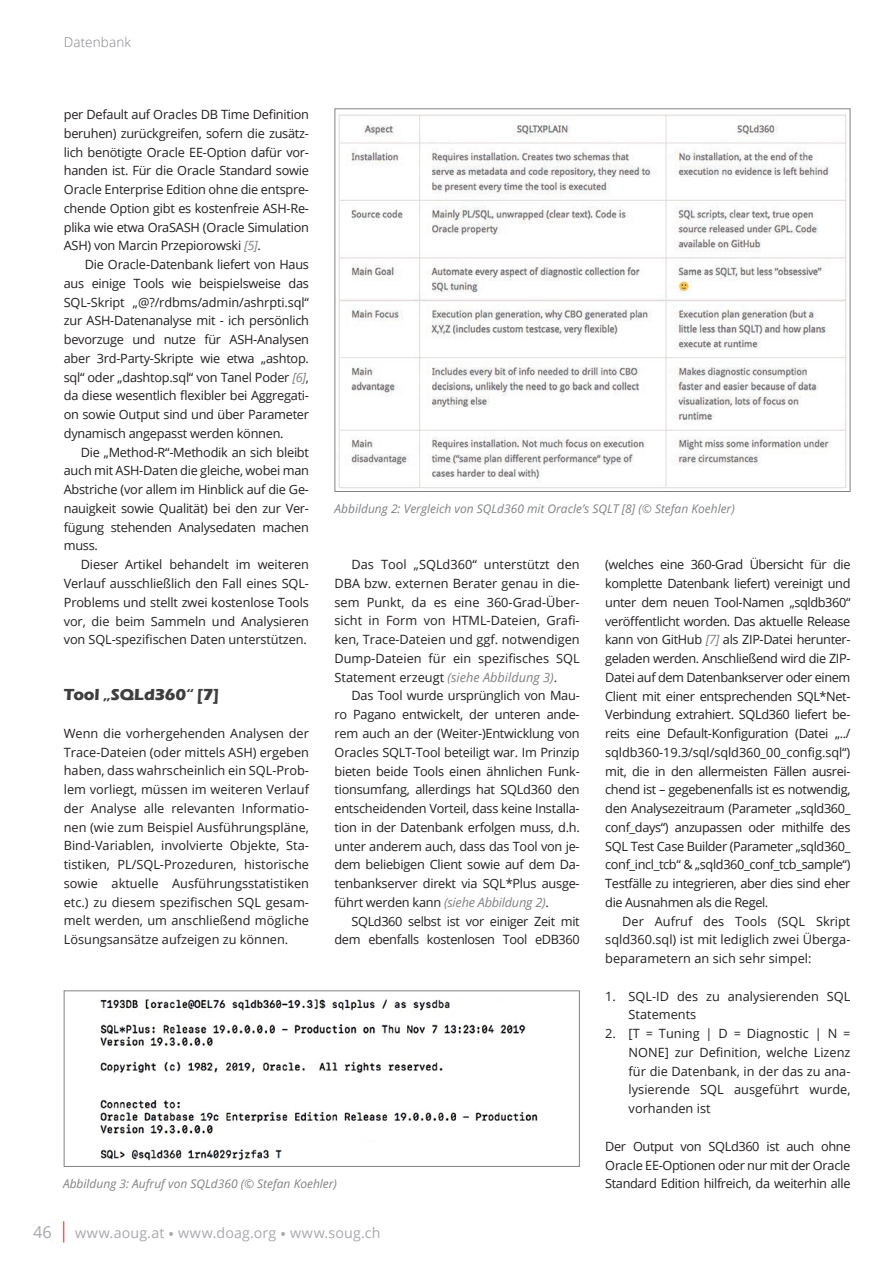
<style>
.page{position:relative;width:893px;height:1263px;background:#fff}
.page>*{position:absolute;margin:0;border:0;box-sizing:border-box;transform-origin:0 0}
.t1{font:700 16.5px "Eras ITC";letter-spacing:-.01em;color:#3e3e3f}
.t2{font:16.5px "Open Sans";color:#a8a9ad}
.t3{font:14.25px "Open Sans";letter-spacing:.01em;color:#a8a9ad}
.t4{font:300 13.5px "Open Sans";letter-spacing:.01em;color:#808285}
.t5{font:12.75px/18.8px "Open Sans";letter-spacing:-.02em;color:#231f20;text-align:justify}
.t6{font:12.75px/18.8px "Open Sans";color:#231f20}
.t7{font:italic 12px "Open Sans";color:#808285}
.s1{font-style:italic;color:#808285}
.s2{font-size:16.5px}
</style>
<div class="page">
<svg style="left:63px;top:1221px;width:1px;height:21px"></svg>
<img style="left:338px;top:114px;width:509px;height:375px">
<img style="left:100px;top:998px;width:438px;height:163px">
<div style="left:64px;top:990px;width:516px;height:177px;border:1px solid #808285"></div>
<p class="t4" style="left:64px;top:33px;width:69px">Datenbank</p>
<p class="t5" style="left:64px;top:105px;width:247px">per Default auf Oracles DB Time Definition beruhen) zurückgreifen, sofern die zusätz&shy;lich benötigte Oracle EE-Option dafür vor&shy;handen ist. Für die Oracle Standard sowie Oracle Enterprise Edition ohne die entspre&shy;chende Option gibt es kostenfreie ASH-Re&shy;plika wie etwa OraSASH (Oracle Simulation ASH) von Marcin Przepiorowski <span class="s1">[5]</span>.</p>
<p class="t5" style="left:64px;top:255px;width:247px;text-indent:21px">Die Oracle-Datenbank liefert von Haus aus einige Tools wie beispielsweise das SQL-Skript „@?/rdbms/admin/ashrpti.sql“ zur ASH-Datenanalyse mit - ich persönlich bevorzuge und nutze für ASH-Analysen aber 3rd-Party-Skripte wie etwa „ashtop. sql“ oder „dashtop.sql“ von Tanel Poder <span class="s1">[6]</span>, da diese wesentlich flexibler bei Aggregati&shy;on sowie Output sind und über Parameter dynamisch angepasst werden können.</p>
<p class="t5" style="left:64px;top:442px;width:247px;text-indent:17px">Die „Method-R“-Methodik an sich bleibt auch mit ASH-Daten die gleiche, wobei man Abstriche (vor allem im Hinblick auf die Ge&shy;nauigkeit sowie Qualität) bei den zur Ver&shy;fügung stehenden Analysedaten machen muss.</p>
<p class="t5" style="left:64px;top:555px;width:247px;text-indent:17px">Dieser Artikel behandelt im weiteren Verlauf ausschließlich den Fall eines SQL-Problems und stellt zwei kostenlose Tools vor, die beim Sammeln und Analysieren von SQL-spezifischen Daten unterstützen.</p>
<p class="t7" style="left:334px;top:500px;width:402px">Abbildung 2: Vergleich von SQLd360 mit Oracle’s SQLT [8] (© Stefan Koehler)</p>
<p class="t5" style="left:605px;top:555px;width:247px">(welches eine 360-Grad Übersicht für die komplette Datenbank liefert) vereinigt und unter dem neuen Tool-Namen „sqldb360“ veröffentlicht worden. Das aktuelle Release kann von GitHub <span class="s1">[7]</span> als ZIP-Datei herunter&shy;geladen werden. Anschließend wird die ZIP-Datei auf dem Datenbankserver oder einem Client mit einer entsprechenden SQL*Net-Verbindung extrahiert. SQLd360 liefert be&shy;reits eine Default-Konfiguration (Datei „../ sqldb360-19.3/sql/sqld360_00_config.sql“) mit, die in den allermeisten Fällen ausrei&shy;chend ist – gegebenenfalls ist es notwendig, den Analysezeitraum (Parameter „sqld360_ conf_days“) anzupassen oder mithilfe des SQL Test Case Builder (Parameter „sqld360_ conf_incl_tcb“ &amp; „sqld360_conf_tcb_sample“)<br>Testfälle zu integrieren, aber dies sind eher die Ausnahmen als die Regel.</p>
<p class="t5" style="left:605px;top:911px;width:247px;text-indent:17px">Der Aufruf des Tools (SQL Skript sqld360.sql) ist mit lediglich zwei Überga&shy;beparametern an sich sehr simpel:</p>
<p class="t6" style="left:629px;top:986px;width:223px;text-indent:-23px">1. SQL-ID des zu analysierenden SQL<br>Statements</p>
<p class="t5" style="left:629px;top:1024px;width:223px;text-indent:-23px">2. [T = Tuning | D = Diagnostic | N = NONE] zur Definition, welche Lizenz für die Datenbank, in der das zu ana&shy;lysierende SQL ausgeführt wurde, vorhanden ist</p>
<p class="t5" style="left:605px;top:1136px;width:247px">Der Output von SQLd360 ist auch ohne Oracle EE-Optionen oder nur mit der Oracle Standard Edition hilfreich, da weiterhin alle</p>
<p class="t5" style="left:334px;top:555px;width:247px;text-indent:17px">Das Tool „SQLd360“ unterstützt den DBA bzw. externen Berater genau in die&shy;sem Punkt, da es eine 360-Grad-Über&shy;sicht in Form von HTML-Dateien, Grafi&shy;ken, Trace-Dateien und ggf. notwendigen Dump-Dateien für ein spezifisches SQL Statement erzeugt <span class="s1">(siehe Abbildung 3)</span>.</p>
<p class="t5" style="left:334px;top:686px;width:247px;text-indent:17px">Das Tool wurde ursprünglich von Mau&shy;ro Pagano entwickelt, der unteren ande&shy;rem auch an der (Weiter-)Entwicklung von Oracles SQLT-Tool beteiligt war. Im Prinzip bieten beide Tools einen ähnlichen Funk&shy;tionsumfang, allerdings hat SQLd360 den entscheidenden Vorteil, dass keine Installa&shy;tion in der Datenbank erfolgen muss, d.h. unter anderem auch, dass das Tool von je&shy;dem beliebigen Client sowie auf dem Da&shy;tenbankserver direkt via SQL*Plus ausge&shy;führt werden kann <span class="s1">(siehe Abbildung 2)</span>.</p>
<p class="t5" style="left:334px;top:911px;width:247px;text-align:right">SQLd360 selbst ist vor einiger Zeit mit dem ebenfalls kostenlosen Tool eDB360</p>
<p class="t1" style="left:64px;top:685px;width:157px">Tool „SQLd360“ [7]</p>
<p class="t5" style="left:64px;top:723px;width:247px">Wenn die vorhergehenden Analysen der Trace-Dateien (oder mittels ASH) ergeben haben, dass wahrscheinlich ein SQL-Prob&shy;lem vorliegt, müssen im weiteren Verlauf der Analyse alle relevanten Informatio&shy;nen (wie zum Beispiel Ausführungspläne, Bind-Variablen, involvierte Objekte, Sta&shy;tistiken, PL/SQL-Prozeduren, historische sowie aktuelle Ausführungsstatistiken etc.) zu diesem spezifischen SQL gesam&shy;melt werden, um anschließend mögliche Lösungsansätze aufzeigen zu können.</p>
<p class="t7" style="left:63px;top:1175px;width:276px">Abbildung 3: Aufruf von SQLd360 (© Stefan Koehler)</p>
<p class="t2" style="left:33px;top:1221px;width:20px">46</p>
<p class="t3" style="left:75px;top:1223px;width:307px">www.aoug.at <span class="s2">•</span> www.doag.org <span class="s2">•</span> www.soug.ch</p>
</div>
